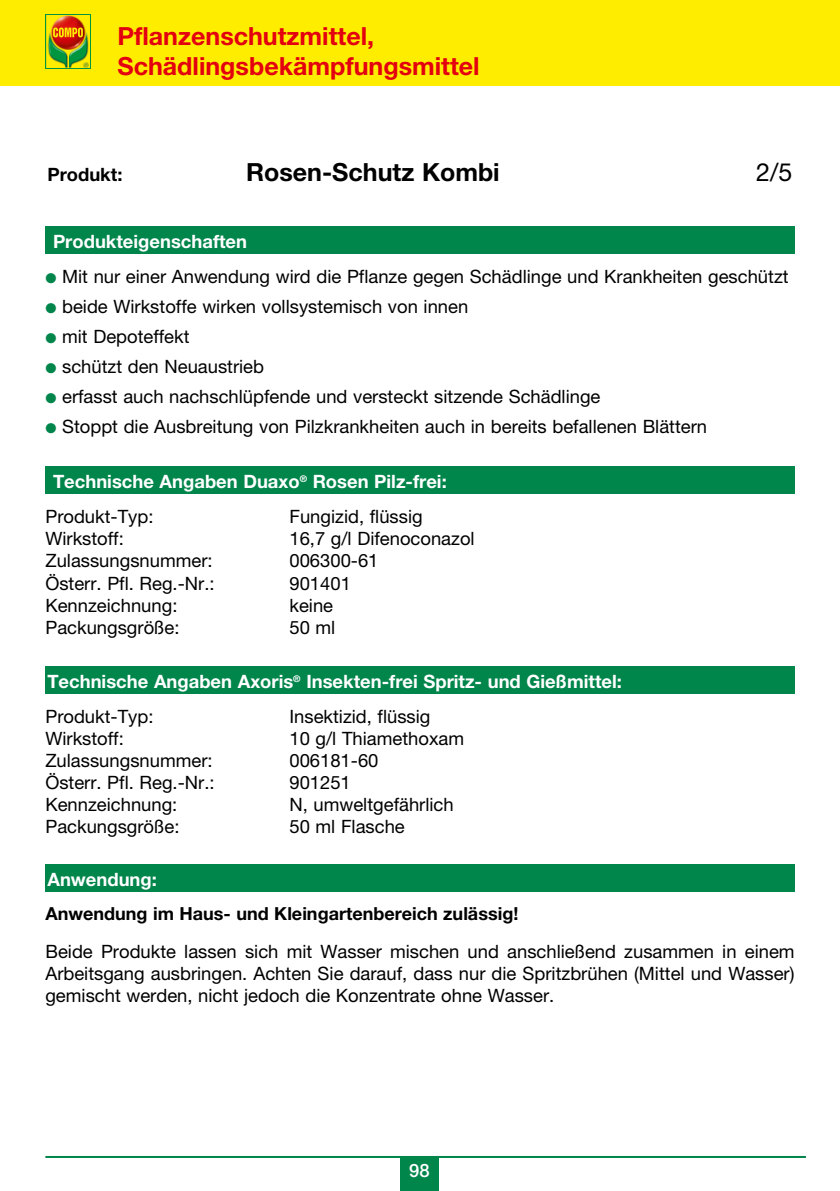
<style>
.page{position:relative;width:840px;height:1191px;background:#fff}
.page>*{position:absolute;margin:0;border:0;box-sizing:border-box;transform-origin:0 0}
.t1{font:700 25px/30px "Helvetica Neue";color:#e3000f}
.t2{font:700 25px "Helvetica Neue";color:#000}
.t3{font:25px "Helvetica Neue";color:#000}
.t4{font:18.4px/22px "Helvetica Neue";color:#000;text-align:justify}
.t5{font:700 18.4px "Helvetica Neue";color:#fff}
.t6{font:700 18.4px "Helvetica Neue";color:#000}
.t7{font:500 18.4px "Helvetica Neue";color:#fff}
.t8{font:700 18px "Helvetica Neue";color:#000}
.s1{color:#00854b}
</style>
<div class="page">
<div style="left:0;top:0;width:839px;height:85px;background:#ffed00"></div>
<svg style="left:45px;top:14px;width:46px;height:54px"></svg>
<img style="left:46px;top:15px;width:44px;height:52px">
<svg style="left:53px;top:27px;width:30px;height:10px"></svg>
<div style="left:400px;top:1157px;width:38px;height:34px;background:#00854b"></div>
<hr style="left:45px;top:1156px;width:760px;height:2px;background:#00854b">
<div style="left:45px;top:227px;width:749px;height:27px;background:#00854b"></div>
<div style="left:45px;top:467px;width:749px;height:27px;background:#00854b"></div>
<div style="left:45px;top:666px;width:749px;height:27px;background:#00854b"></div>
<div style="left:45px;top:864px;width:749px;height:27px;background:#00854b"></div>
<h1 class="t1" style="left:117px;top:20px;width:363px">Pflanzenschutzmittel,<br>Schädlingsbekämpfungsmittel</h1>
<p class="t6" style="left:47px;top:163px;width:76px">Produkt:</p>
<h1 class="t2" style="left:246px;top:156px;width:255px">Rosen-Schutz Kombi</h1>
<h1 class="t3" style="left:755px;top:157px;width:38px">2/5</h1>
<p class="t5" style="left:53px;top:230px;width:195px">Produkteigenschaften</p>
<p class="t4" style="left:45px;top:265px;width:744px"><span class="s1">●</span> Mit nur einer Anwendung wird die Pflanze gegen Schädlinge und Krankheiten geschützt</p>
<p class="t4" style="left:45px;top:295px;width:424px"><span class="s1">●</span> beide Wirkstoffe wirken vollsystemisch von innen</p>
<p class="t4" style="left:45px;top:325px;width:146px"><span class="s1">●</span> mit Depoteffekt</p>
<p class="t4" style="left:45px;top:355px;width:220px"><span class="s1">●</span> schützt den Neuaustrieb</p>
<p class="t4" style="left:45px;top:385px;width:556px"><span class="s1">●</span> erfasst auch nachschlüpfende und versteckt sitzende Schädlinge</p>
<p class="t4" style="left:45px;top:415px;width:663px"><span class="s1">●</span> Stoppt die Ausbreitung von Pilzkrankheiten auch in bereits befallenen Blättern</p>
<p class="t5" style="left:53px;top:470px;width:395px">Technische Angaben Duaxo<sup>®</sup> Rosen Pilz-frei:</p>
<p class="t4" style="left:45px;top:505px;width:110px">Produkt-Typ:</p>
<p class="t4" style="left:289px;top:505px;width:135px">Fungizid, flüssig</p>
<p class="t4" style="left:45px;top:527px;width:80px">Wirkstoff:</p>
<p class="t4" style="left:289px;top:527px;width:187px">16,7 g/l Difenoconazol</p>
<p class="t4" style="left:45px;top:549px;width:169px">Zulassungsnummer:</p>
<p class="t4" style="left:289px;top:549px;width:91px">006300-61</p>
<p class="t4" style="left:45px;top:571px;width:171px">Österr. Pfl. Reg.-Nr.:</p>
<p class="t4" style="left:289px;top:571px;width:63px">901401</p>
<p class="t4" style="left:45px;top:594px;width:133px">Kennzeichnung:</p>
<p class="t4" style="left:289px;top:594px;width:45px">keine</p>
<p class="t4" style="left:45px;top:616px;width:135px">Packungsgröße:</p>
<p class="t4" style="left:289px;top:616px;width:47px">50 ml</p>
<p class="t5" style="left:47px;top:670px;width:575px">Technische Angaben Axoris<sup>®</sup> Insekten-frei Spritz- und Gießmittel:</p>
<p class="t4" style="left:45px;top:705px;width:110px">Produkt-Typ:</p>
<p class="t4" style="left:289px;top:705px;width:142px">Insektizid, flüssig</p>
<p class="t4" style="left:45px;top:727px;width:80px">Wirkstoff:</p>
<p class="t4" style="left:289px;top:727px;width:176px">10 g/l Thiamethoxam</p>
<p class="t4" style="left:45px;top:749px;width:169px">Zulassungsnummer:</p>
<p class="t4" style="left:289px;top:749px;width:91px">006181-60</p>
<p class="t4" style="left:45px;top:771px;width:171px">Österr. Pfl. Reg.-Nr.:</p>
<p class="t4" style="left:289px;top:771px;width:63px">901251</p>
<p class="t4" style="left:45px;top:793px;width:133px">Kennzeichnung:</p>
<p class="t4" style="left:289px;top:793px;width:166px">N, umweltgefährlich</p>
<p class="t4" style="left:45px;top:815px;width:135px">Packungsgröße:</p>
<p class="t4" style="left:289px;top:815px;width:117px">50 ml Flasche</p>
<p class="t5" style="left:47px;top:867px;width:111px">Anwendung:</p>
<p class="t8" style="left:45px;top:902px;width:474px">Anwendung im Haus- und Kleingartenbereich zulässig!</p>
<p class="t4" style="left:45px;top:940px;width:750px">Beide Produkte lassen sich mit Wasser mischen und anschließend zusammen in einem Arbeitsgang ausbringen. Achten Sie darauf, dass nur die Spritzbrühen (Mittel und Wasser) gemischt werden, nicht jedoch die Konzentrate ohne Wasser.</p>
<p class="t7" style="left:409px;top:1159px;width:22px">98</p>
</div>
